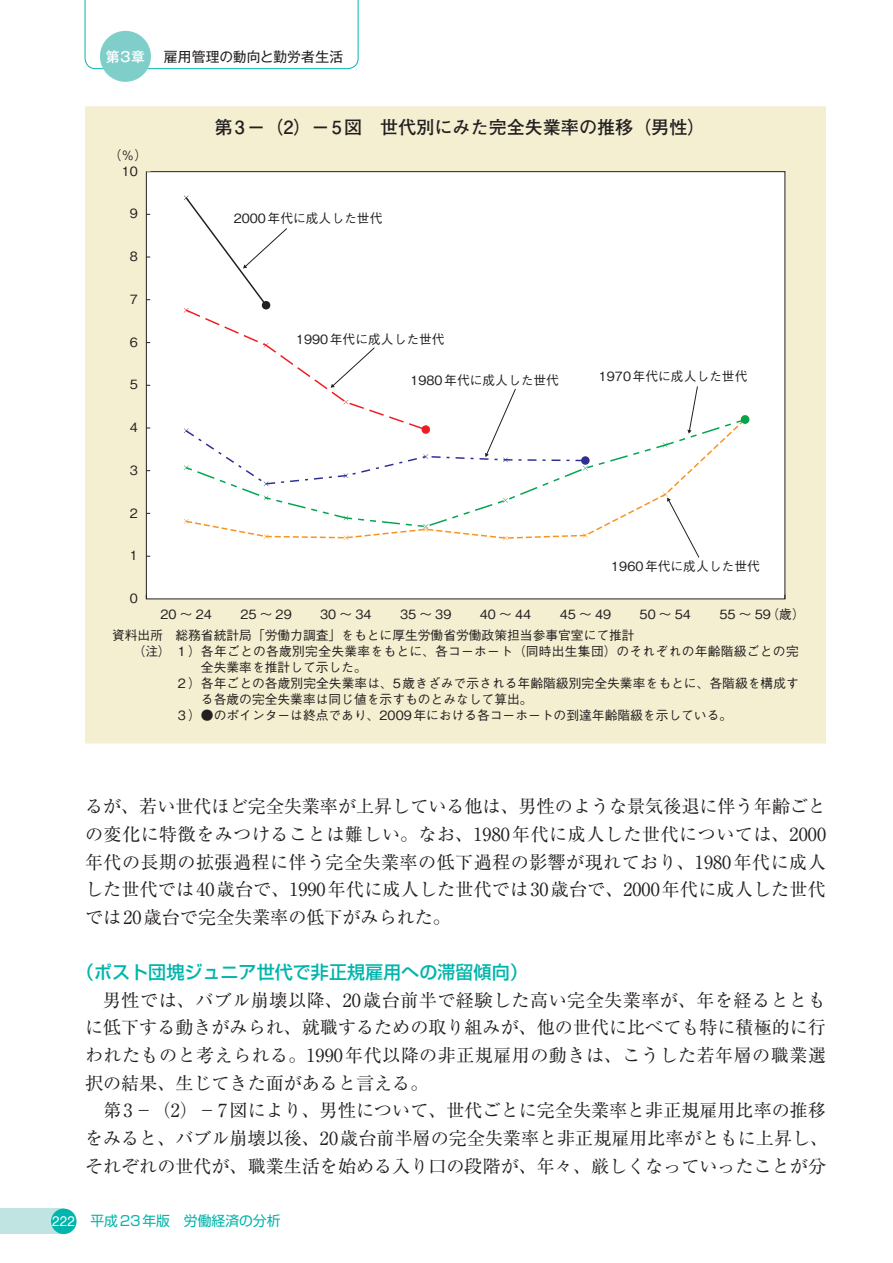
<style>
.page{position:relative;width:893px;height:1263px;background:#fff}
.page>*{position:absolute;margin:0;border:0;box-sizing:border-box;transform-origin:0 0}
.t1{font:18px/27.6px "Ryumin Pro";color:#231f20;text-align:justify}
.t2{font:700 18px "Futo Go B101 Pro";color:#231f20}
.t3{font:500 18px "Shin Go Pro";color:#00b5ac}
.t4{font:13.8px "Shin Go Pro";color:#00b5ac}
.t5{font:13.8px "Gothic MB101 Pro";color:#231f20}
.t6{font:500 13.8px "Gothic MB101 Pro";color:#fff}
.t7{font:500 12.75px "Gothic BBB Pro";color:#231f20}
.t8{font:500 12.75px "Gothic BBB Pro";letter-spacing:.02em;color:#231f20}
.s1{font-family:"Helvetica Neue LT Std";color:#fff}
</style>
<div class="page">
<div style="left:85px;top:106px;width:741px;height:637px;background:#f4efd1"></div>
<div style="left:146px;top:172px;width:639px;height:427px;background:#fff"></div>
<svg style="left:217px;top:528px;width:385px;height:12px"></svg>
<svg style="left:264px;top:534px;width:4px;height:5px"></svg>
<svg style="left:344px;top:535px;width:4px;height:5px"></svg>
<svg style="left:503px;top:536px;width:5px;height:4px"></svg>
<svg style="left:583px;top:533px;width:5px;height:5px"></svg>
<svg style="left:184px;top:418px;width:559px;height:110px"></svg>
<svg style="left:264px;top:495px;width:4px;height:5px"></svg>
<svg style="left:344px;top:516px;width:4px;height:4px"></svg>
<svg style="left:423px;top:524px;width:5px;height:8px"></svg>
<svg style="left:503px;top:498px;width:5px;height:5px"></svg>
<svg style="left:663px;top:443px;width:5px;height:4px"></svg>
<div style="left:741px;top:415px;width:8px;height:9px;background:#00a54f;border-radius:50%"></div>
<svg style="left:581px;top:456px;width:9px;height:9px"></svg>
<svg style="left:663px;top:492px;width:36px;height:66px"></svg>
<svg style="left:184px;top:195px;width:404px;height:291px"></svg>
<svg style="left:687px;top:386px;width:11px;height:48px"></svg>
<svg style="left:84px;top:0;width:275px;height:70px"></svg>
<div style="left:0;top:1208px;width:64px;height:26px;background:#bfe4e1"></div>
<div style="left:51px;top:1208px;width:26px;height:26px;background:#00b5ac;border-radius:50%"></div>
<div style="left:100px;top:31px;width:51px;height:51px;background:#80ceca;border-radius:50%"></div>
<p class="t6" style="left:106px;top:45px;width:41px">第3章</p>
<p class="t5" style="left:164px;top:45px;width:181px">雇用管理の動向と勤労者生活</p>
<p class="t7" style="left:109px;top:145px;width:40px">（％）</p>
<p class="t7" style="left:122px;top:161px;width:18px">10</p>
<p class="t7" style="left:130px;top:203px;width:10px">9</p>
<p class="t7" style="left:130px;top:246px;width:10px">8</p>
<p class="t7" style="left:130px;top:289px;width:10px">7</p>
<p class="t7" style="left:130px;top:332px;width:10px">6</p>
<p class="t7" style="left:130px;top:374px;width:10px">5</p>
<p class="t7" style="left:130px;top:417px;width:10px">4</p>
<p class="t7" style="left:130px;top:460px;width:10px">3</p>
<p class="t7" style="left:130px;top:502px;width:10px">2</p>
<p class="t7" style="left:130px;top:545px;width:10px">1</p>
<p class="t7" style="left:130px;top:588px;width:10px">0</p>
<p class="t2" style="left:215px;top:113px;width:492px">第 3－（2）－ 5図　世代別にみた完全失業率の推移（男性）</p>
<p class="t7" style="left:234px;top:208px;width:150px">2000年代に成人した世代</p>
<p class="t7" style="left:296px;top:329px;width:150px">1990年代に成人した世代</p>
<p class="t7" style="left:410px;top:370px;width:150px">1980年代に成人した世代</p>
<p class="t7" style="left:599px;top:366px;width:150px">1970年代に成人した世代</p>
<p class="t7" style="left:611px;top:555px;width:150px">1960年代に成人した世代</p>
<p class="t7" style="left:766px;top:604px;width:40px">（歳）</p>
<p class="t7" style="left:161px;top:604px;width:53px">20 ～ 24</p>
<p class="t7" style="left:240px;top:604px;width:53px">25 ～ 29</p>
<p class="t7" style="left:320px;top:604px;width:53px">30 ～ 34</p>
<p class="t7" style="left:400px;top:604px;width:53px">35 ～ 39</p>
<p class="t7" style="left:480px;top:604px;width:53px">40 ～ 44</p>
<p class="t7" style="left:560px;top:604px;width:53px">45 ～ 49</p>
<p class="t7" style="left:640px;top:604px;width:53px">50 ～ 54</p>
<p class="t7" style="left:719px;top:604px;width:53px">55 ～ 59</p>
<p class="t7" style="left:175px;top:625px;width:461px">総務省統計局「労働力調査」をもとに厚生労働省労働政策担当参事官室にて推計</p>
<p class="t8" style="left:112px;top:641px;width:688px">　　（注）１）各年ごとの各歳別完全失業率をもとに、各コーホート（同時出生集団）のそれぞれの年齢階級ごとの完</p>
<p class="t7" style="left:201px;top:657px;width:167px">全失業率を推計して示した。</p>
<p class="t7" style="left:175px;top:673px;width:625px">２）各年ごとの各歳別完全失業率は、5歳きざみで示される年齢階級別完全失業率をもとに、各階級を構成す</p>
<p class="t7" style="left:201px;top:689px;width:333px">る各歳の完全失業率は同じ値を示すものとみなして算出。</p>
<p class="t7" style="left:175px;top:705px;width:558px">３）●のポインターは終点であり、2009年における各コーホートの到達年齢階級を示している。</p>
<p class="t7" style="left:112px;top:625px;width:53px">資料出所</p>
<p class="t1" style="left:85px;top:791px;width:743px">るが、若い世代ほど完全失業率が上昇している他は、男性のような景気後退に伴う年齢ごとの変化に特徴をみつけることは難しい。なお、1980年代に成人した世代については、2000年代の長期の拡張過程に伴う完全失業率の低下過程の影響が現れており、1980年代に成人した世代では 40歳台で、1990年代に成人した世代では 30歳台で、2000年代に成人した世代では 20歳台で完全失業率の低下がみられた。</p>
<p class="t3" style="left:76px;top:957px;width:453px">（ポスト団塊ジュニア世代で非正規雇用への滞留傾向）</p>
<p class="t1" style="left:85px;top:985px;width:742px;text-indent:18px">男性では、バブル崩壊以降、20歳台前半で経験した高い完全失業率が、年を経るとともに低下する動きがみられ、就職するための取り組みが、他の世代に比べても特に積極的に行われたものと考えられる。1990年代以降の非正規雇用の動きは、こうした若年層の職業選択の結果、生じてきた面があると言える。</p>
<p class="t1" style="left:85px;top:1095px;width:745px;text-align:left;text-indent:18px">第 3−（2）− 7図により、男性について、世代ごとに完全失業率と非正規雇用比率の推移をみると、バブル崩壊以後、20歳台前半層の完全失業率と非正規雇用比率がともに上昇し、それぞれの世代が、職業生活を始める入り口の段階が、年々、厳しくなっていったことが分</p>
<p class="t4" style="left:52px;top:1210px;width:230px"><span class="s1">222</span> 平成23年版　労働経済の分析</p>
</div>
